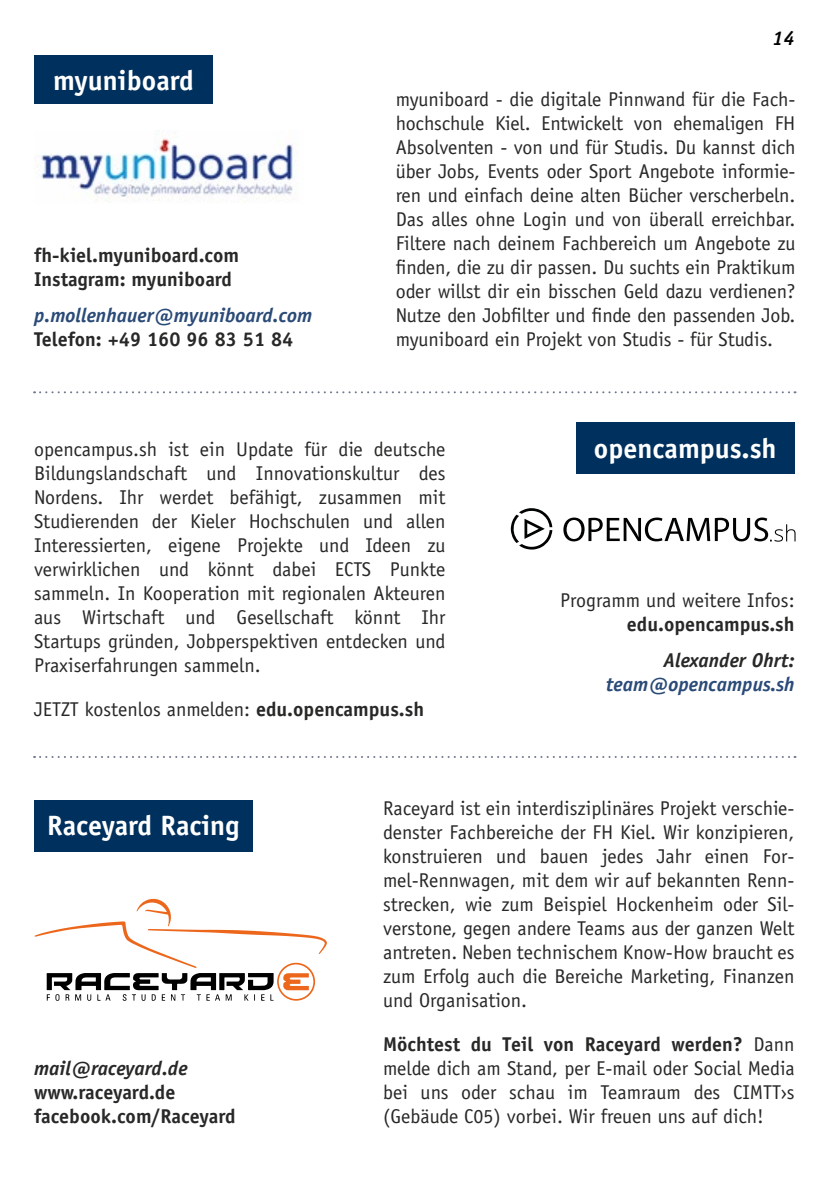
<style>
.page{position:relative;width:840px;height:1191px;background:#fff}
.page>*{position:absolute;margin:0;border:0;box-sizing:border-box;transform-origin:0 0}
.t1{font:700 28px "Officina Sans Std";color:#fff}
.t2{font:20px/24px "Officina Sans Std";color:#282827;text-align:justify}
.t3{font:700 20px "Officina Sans Std";color:#282827}
.t4{font:italic 700 20px "Officina Sans Std";color:#2a4a77}
.t5{font:italic 700 20px "Officina Sans Std";color:#282827}
.t6{font:italic 700 20px "Officina Sans Std";color:#000}
.s1{font-weight:700}
</style>
<div class="page">
<div style="left:34px;top:55px;width:179px;height:49px;background:#00305d"></div>
<div style="left:34px;top:800px;width:218px;height:51px;background:#00305d"></div>
<div style="left:575px;top:423px;width:219px;height:51px;background:#00305d"></div>
<svg style="left:34px;top:756px;width:761px;height:2px"></svg>
<svg style="left:34px;top:391px;width:761px;height:2px"></svg>
<svg style="left:35px;top:899px;width:292px;height:101px"></svg>
<img style="left:34px;top:138px;width:260px;height:64px">
<svg style="left:510px;top:508px;width:42px;height:41px"></svg>
<svg style="left:563px;top:517px;width:232px;height:24px"></svg>
<p class="t1" style="left:53px;top:63px;width:142px">myuniboard</p>
<p class="t3" style="left:34px;top:243px;width:206px">fh-kiel.myuniboard.com</p>
<p class="t3" style="left:34px;top:267px;width:199px">Instagram: myuniboard</p>
<p class="t4" style="left:34px;top:303px;width:279px">p.mollenhauer@myuniboard.com</p>
<p class="t3" style="left:34px;top:327px;width:260px">Telefon: +49 160 96 83 51 84</p>
<p class="t6" style="left:771px;top:26px;width:24px">14</p>
<p class="t2" style="left:395px;top:88px;width:401px">myuniboard - die digitale Pinnwand für die Fach&shy;hochschule Kiel. Entwickelt von ehemaligen FH Absolventen - von und für Studis. Du kannst dich über Jobs, Events oder Sport Angebote informie&shy;ren und einfach deine alten Bücher verscherbeln.<br>Das alles ohne Login und von überall erreichbar.<br>Filtere nach deinem Fachbereich um Angebote zu finden, die zu dir passen. Du suchts ein Praktikum oder willst dir ein bisschen Geld dazu verdienen?<br>Nutze den Jobfilter und finde den passenden Job. myuniboard ein Projekt von Studis - für Studis.</p>
<p class="t2" style="left:34px;top:437px;width:413px">opencampus.sh ist ein Update für die deutsche Bildungslandschaft und Innovationskultur des Nordens. Ihr werdet befähigt, zusammen mit Studierenden der Kieler Hochschulen und allen Interessierten, eigene Projekte und Ideen zu verwirklichen und könnt dabei ECTS Punkte sammeln. In Kooperation mit regionalen Akteuren aus Wirtschaft und Gesellschaft könnt Ihr Startups gründen, Jobperspektiven entdecken und Praxiserfahrungen sammeln.</p>
<p class="t2" style="left:34px;top:697px;width:391px">JETZT kostenlos anmelden: <span class="s1">edu.opencampus.sh</span></p>
<p class="t1" style="left:593px;top:431px;width:184px">opencampus.sh</p>
<p class="t2" style="left:560px;top:588px;width:236px">Programm und weitere Infos:</p>
<p class="t3" style="left:626px;top:611px;width:169px">edu.opencampus.sh</p>
<p class="t5" style="left:663px;top:647px;width:132px">Alexander Ohrt:</p>
<p class="t4" style="left:605px;top:671px;width:190px">team@opencampus.sh</p>
<p class="t1" style="left:47px;top:808px;width:193px">Raceyard Racing</p>
<p class="t5" style="left:34px;top:1055px;width:155px">mail@raceyard.de</p>
<p class="t3" style="left:34px;top:1079px;width:143px">www.raceyard.de</p>
<p class="t3" style="left:34px;top:1103px;width:203px">facebook.com/Raceyard</p>
<p class="t2" style="left:383px;top:796px;width:413px">Raceyard ist ein interdisziplinäres Projekt verschie&shy;denster Fachbereiche der FH Kiel. Wir konzipieren, konstruieren und bauen jedes Jahr einen For&shy;mel-Rennwagen, mit dem wir auf bekannten Renn&shy;strecken, wie zum Beispiel Hockenheim oder Sil&shy;verstone, gegen andere Teams aus der ganzen Welt antreten. Neben technischem Know-How braucht es zum Erfolg auch die Bereiche Marketing, Finanzen und Organisation.</p>
<p class="t2" style="left:383px;top:1032px;width:413px"><span class="s1">Möchtest du Teil von Raceyard werden?</span> Dann melde dich am Stand, per E-mail oder Social Media bei uns oder schau im Teamraum des CIMTT›s (Gebäude C05) vorbei. Wir freuen uns auf dich!</p>
</div>
